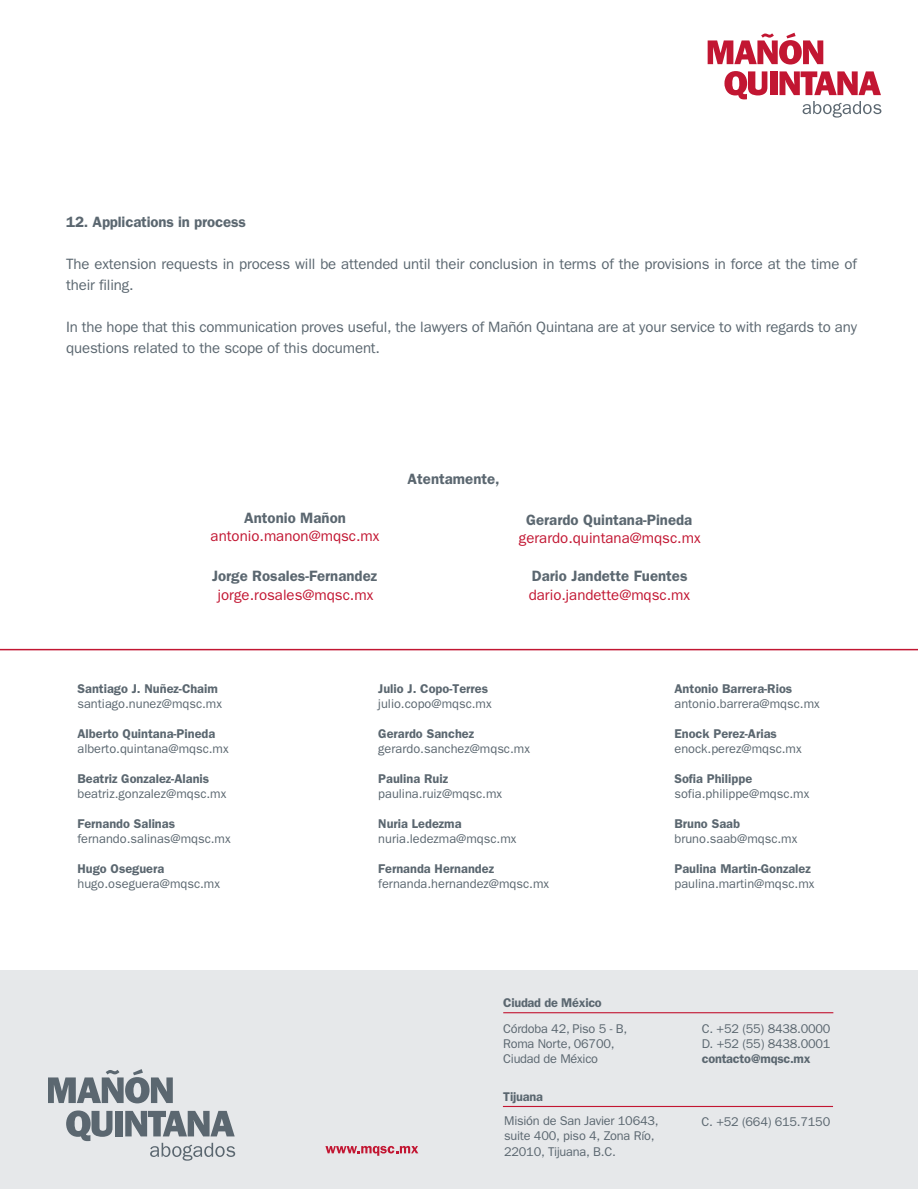
<style>
.page{position:relative;width:918px;height:1189px;background:#fff}
.page>*{position:absolute;margin:0;border:0;box-sizing:border-box;transform-origin:0 0}
.t1{font:15px/21px "Franklin Gothic";letter-spacing:-.01em;color:#5b6770}
.t2{font:600 15px "Franklin Gothic";color:#5b6770}
.t3{font:15px "Franklin Gothic";color:#c21632}
.t4{font:12.75px "Franklin Gothic";color:#5b6770}
.t5{font:600 12.75px "Franklin Gothic";color:#5b6770}
.t6{font:12.75px/15.3px "ITC Franklin Gothic Std";letter-spacing:-.02em;color:#5b6770}
.t7{font:600 12.75px "ITC Franklin Gothic Std";letter-spacing:-.02em;color:#5b6770}
</style>
<div class="page">
<hr style="left:0;top:649px;width:918px;height:1px;background:#c21632">
<div style="left:0;top:970px;width:918px;height:218px;background:#e6e8ea"></div>
<hr style="left:503px;top:1012px;width:330px;height:1px;background:#c21632">
<hr style="left:503px;top:1106px;width:330px;height:1px;background:#c21632">
<svg style="left:48px;top:1069px;width:125px;height:34px"></svg>
<svg style="left:66px;top:1110px;width:47px;height:31px"></svg>
<div style="left:115px;top:1110px;width:8px;height:26px;background:#5b6770"></div>
<svg style="left:125px;top:1110px;width:110px;height:26px"></svg>
<svg style="left:150px;top:1142px;width:85px;height:18px"></svg>
<svg style="left:325px;top:1146px;width:93px;height:9px"></svg>
<svg style="left:708px;top:33px;width:115px;height:31px"></svg>
<svg style="left:724px;top:71px;width:43px;height:28px"></svg>
<div style="left:770px;top:71px;width:7px;height:24px;background:#c21632"></div>
<svg style="left:780px;top:71px;width:101px;height:24px"></svg>
<svg style="left:803px;top:101px;width:78px;height:17px"></svg>
<p class="t2" style="left:66px;top:213px;width:181px">12. Applications in process</p>
<p class="t1" style="left:66px;top:254px;width:792px">The extension requests in process will be attended until their conclusion in terms of the provisions in force at the time of their filing.</p>
<p class="t1" style="left:66px;top:317px;width:792px">In the hope that this communication proves useful, the lawyers of Mañón Quintana are at your service to with regards to any questions related to the scope of this document.</p>
<p class="t2" style="left:244px;top:508px;width:103px">Antonio Mañon</p>
<p class="t3" style="left:211px;top:527px;width:170px">antonio.manon@mqsc.mx</p>
<p class="t2" style="left:212px;top:566px;width:166px">Jorge Rosales-Fernandez</p>
<p class="t3" style="left:218px;top:586px;width:157px">jorge.rosales@mqsc.mx</p>
<p class="t2" style="left:408px;top:470px;width:94px">Atentamente,</p>
<p class="t2" style="left:526px;top:510px;width:168px">Gerardo Quintana-Pineda</p>
<p class="t3" style="left:519px;top:529px;width:183px">gerardo.quintana@mqsc.mx</p>
<p class="t2" style="left:532px;top:566px;width:157px">Dario Jandette Fuentes</p>
<p class="t3" style="left:529px;top:586px;width:163px">dario.jandette@mqsc.mx</p>
<p class="t5" style="left:77px;top:681px;width:142px">Santiago J. Nuñez-Chaim</p>
<p class="t4" style="left:77px;top:696px;width:146px">santiago.nunez@mqsc.mx</p>
<p class="t5" style="left:77px;top:726px;width:139px">Alberto Quintana-Pineda</p>
<p class="t4" style="left:77px;top:741px;width:153px">alberto.quintana@mqsc.mx</p>
<p class="t5" style="left:77px;top:771px;width:133px">Beatriz Gonzalez-Alanis</p>
<p class="t4" style="left:77px;top:786px;width:150px">beatriz.gonzalez@mqsc.mx</p>
<p class="t5" style="left:77px;top:816px;width:99px">Fernando Salinas</p>
<p class="t4" style="left:77px;top:831px;width:155px">fernando.salinas@mqsc.mx</p>
<p class="t5" style="left:77px;top:861px;width:88px">Hugo Oseguera</p>
<p class="t4" style="left:77px;top:876px;width:144px">hugo.oseguera@mqsc.mx</p>
<p class="t5" style="left:378px;top:681px;width:111px">Julio J. Copo-Terres</p>
<p class="t4" style="left:378px;top:696px;width:115px">julio.copo@mqsc.mx</p>
<p class="t5" style="left:378px;top:726px;width:97px">Gerardo Sanchez</p>
<p class="t4" style="left:378px;top:741px;width:153px">gerardo.sanchez@mqsc.mx</p>
<p class="t5" style="left:378px;top:771px;width:71px">Paulina Ruiz</p>
<p class="t4" style="left:378px;top:786px;width:125px">paulina.ruiz@mqsc.mx</p>
<p class="t5" style="left:378px;top:816px;width:85px">Nuria Ledezma</p>
<p class="t4" style="left:378px;top:831px;width:140px">nuria.ledezma@mqsc.mx</p>
<p class="t5" style="left:378px;top:861px;width:117px">Fernanda Hernandez</p>
<p class="t4" style="left:378px;top:876px;width:172px">fernanda.hernandez@mqsc.mx</p>
<p class="t7" style="left:503px;top:995px;width:100px">Ciudad de México</p>
<p class="t6" style="left:503px;top:1021px;width:125px">Córdoba 42, Piso 5 - B,<br>Roma Norte, 06700,<br>Ciudad de México</p>
<p class="t7" style="left:503px;top:1089px;width:41px">Tijuana</p>
<p class="t5" style="left:674px;top:681px;width:119px">Antonio Barrera-Rios</p>
<p class="t4" style="left:674px;top:696px;width:147px">antonio.barrera@mqsc.mx</p>
<p class="t5" style="left:674px;top:726px;width:104px">Enock Perez-Arias</p>
<p class="t4" style="left:674px;top:741px;width:129px">enock.perez@mqsc.mx</p>
<p class="t5" style="left:674px;top:771px;width:79px">Sofia Philippe</p>
<p class="t4" style="left:674px;top:786px;width:136px">sofia.philippe@mqsc.mx</p>
<p class="t5" style="left:674px;top:816px;width:67px">Bruno Saab</p>
<p class="t4" style="left:674px;top:831px;width:124px">bruno.saab@mqsc.mx</p>
<p class="t5" style="left:674px;top:861px;width:138px">Paulina Martin-Gonzalez</p>
<p class="t4" style="left:674px;top:876px;width:141px">paulina.martin@mqsc.mx</p>
<p class="t6" style="left:702px;top:1021px;width:130px">C. +52 (55) 8438.0000<br>D. +52 (55) 8438.0001</p>
<p class="t7" style="left:702px;top:1051px;width:110px">contacto@mqsc.mx</p>
<p class="t6" style="left:504px;top:1113px;width:156px">Misión de San Javier 10643, suite 400, piso 4, Zona Río,<br>22010, Tijuana, B.C.</p>
<p class="t6" style="left:702px;top:1114px;width:130px">C. +52 (664) 615.7150</p>
</div>
